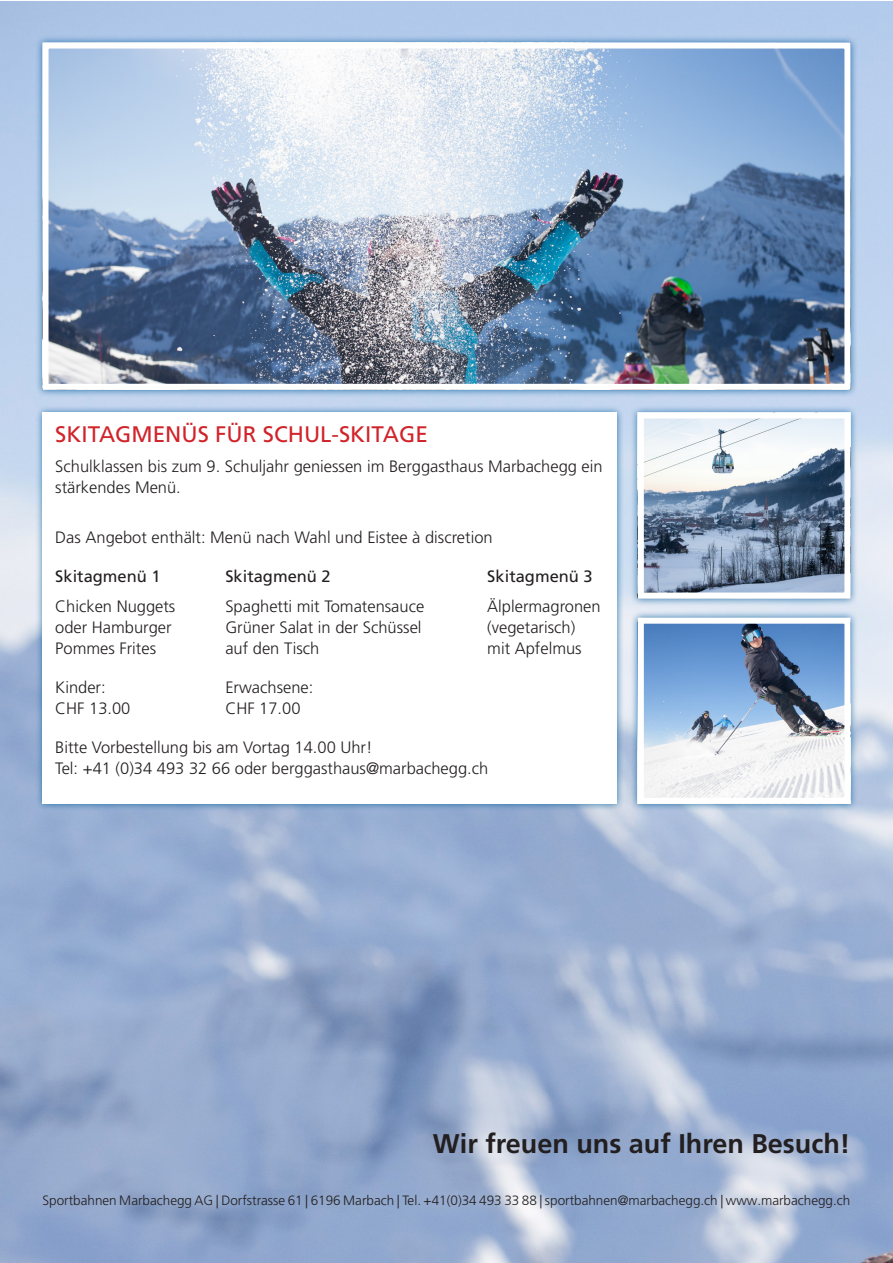
<style>
.page{position:relative;width:893px;height:1263px;background:#fff}
.page>*{position:absolute;margin:0;border:0;box-sizing:border-box;transform-origin:0 0}
.t1{font:700 27px "Frutiger LT Pro";color:#231f20}
.t2{font:22.5px "Frutiger LT Pro";color:#d1232a}
.t3{font:300 16.5px/21px "Frutiger LT Pro";color:#231f20}
.t4{font:16.5px "Frutiger LT Pro";color:#231f20}
.t5{font:300 13.5px "Frutiger LT Pro";color:#231f20}
</style>
<div class="page">
<img style="left:0;top:1px;width:893px;height:1262px">
<div style="left:35px;top:405px;width:589px;height:406px;background:#005d9c;opacity:.8"></div>
<div style="left:43px;top:412px;width:574px;height:392px;background:#fff"></div>
<div style="left:630px;top:405px;width:228px;height:201px;background:#005d9c;opacity:.8"></div>
<img style="left:645px;top:419px;width:198px;height:172px">
<div style="left:638px;top:412px;width:212px;height:186px;border:6px solid #fff"></div>
<div style="left:630px;top:610px;width:228px;height:201px;background:#005d9c;opacity:.8"></div>
<img style="left:645px;top:625px;width:198px;height:172px">
<div style="left:638px;top:618px;width:212px;height:186px;border:6px solid #fff"></div>
<div style="left:35px;top:35px;width:823px;height:363px;background:#005d9c;opacity:.8"></div>
<img style="left:50px;top:50px;width:793px;height:333px">
<div style="left:43px;top:43px;width:807px;height:347px;border:6px solid #fff"></div>
<h2 class="t2" style="left:55px;top:421px;width:374px">SKITAGMENÜS FÜR SCHUL-SKITAGE</h2>
<p class="t3" style="left:55px;top:455px;width:549px">Schulklassen bis zum 9. Schuljahr geniessen im Berggasthaus Marbachegg ein stärkendes Menü.</p>
<p class="t3" style="left:55px;top:527px;width:439px">Das Angebot enthält: Menü nach Wahl und Eistee à discretion</p>
<p class="t4" style="left:55px;top:567px;width:107px">Skitagmenü 1</p>
<p class="t4" style="left:225px;top:567px;width:107px">Skitagmenü 2</p>
<p class="t4" style="left:487px;top:567px;width:107px">Skitagmenü 3</p>
<p class="t3" style="left:55px;top:596px;width:122px">Chicken Nuggets</p>
<p class="t3" style="left:225px;top:596px;width:200px">Spaghetti mit Tomatensauce</p>
<p class="t3" style="left:487px;top:596px;width:115px">Älplermagronen</p>
<p class="t3" style="left:55px;top:617px;width:118px">oder Hamburger</p>
<p class="t3" style="left:225px;top:617px;width:198px">Grüner Salat in der Schüssel</p>
<p class="t3" style="left:487px;top:617px;width:89px">(vegetarisch)</p>
<p class="t3" style="left:55px;top:638px;width:102px">Pommes Frites</p>
<p class="t3" style="left:225px;top:638px;width:95px">auf den Tisch</p>
<p class="t3" style="left:487px;top:638px;width:96px">mit Apfelmus</p>
<p class="t3" style="left:55px;top:677px;width:52px">Kinder:</p>
<p class="t3" style="left:225px;top:677px;width:90px">Erwachsene:</p>
<p class="t3" style="left:55px;top:698px;width:77px">CHF 13.00</p>
<p class="t3" style="left:225px;top:698px;width:77px">CHF 17.00</p>
<p class="t3" style="left:55px;top:737px;width:435px">Bitte Vorbestellung bis am Vortag 14.00 Uhr!<br>Tel: +41 (0)34 493 32 66 oder berggasthaus@marbachegg.ch</p>
<h1 class="t1" style="left:433px;top:1127px;width:419px">Wir freuen uns auf Ihren Besuch!</h1>
<p class="t5" style="left:43px;top:1192px;width:809px">Sportbahnen Marbachegg AG | Dorfstrasse 61 | 6196 Marbach | Tel. +41(0)34 493 33 88 | sportbahnen@marbachegg.ch | www.marbachegg.ch</p>
</div>
